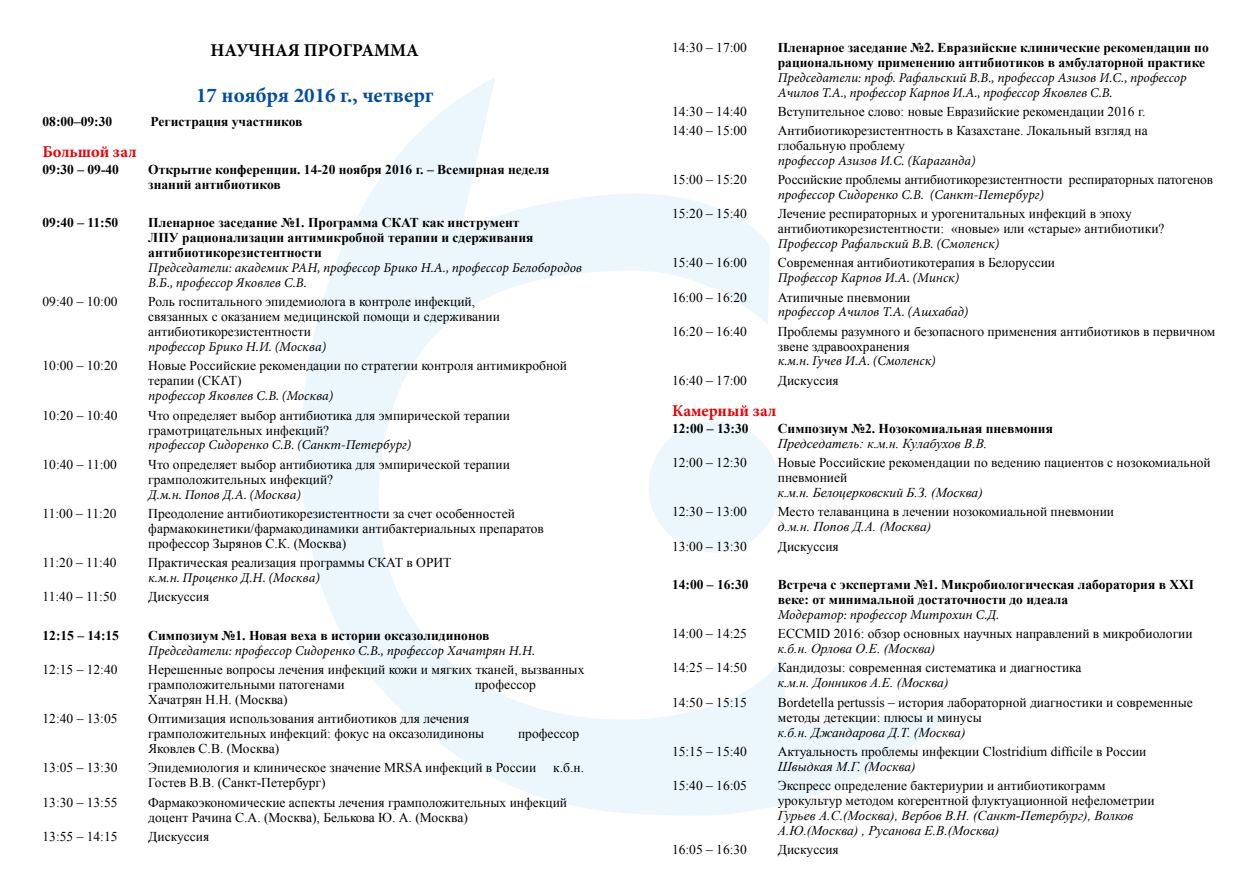
<style>
.page{position:relative;width:1259px;height:893px;background:#fff}
.page>*{position:absolute;margin:0;border:0;box-sizing:border-box;transform-origin:0 0}
.t1{font:700 21px "Minion Pro";color:#004d9f}
.t2{font:700 18px "Minion Pro";color:#000}
.t3{font:700 16.5px "Minion Pro";color:#e60005}
.t4{font:13.5px/15px "Times New Roman";color:#000}
.t5{font:italic 13.5px/14.9px "Minion Pro";color:#000}
.t6{font:700 13.5px/15px "Times New Roman";color:#000}
.t7{font:italic 13.5px/15px "Times New Roman";color:#000}
</style>
<div class="page">
<svg style="left:301px;top:78px;width:656px;height:738px"></svg>
<h2 class="t2" style="left:210px;top:37px;width:210px">НАУЧНАЯ ПРОГРАММА</h2>
<h1 class="t1" style="left:196px;top:81px;width:239px">17 ноября 2016 г., четверг</h1>
<p class="t6" style="left:43px;top:113px;width:71px">08:00–09:30</p>
<p class="t6" style="left:151px;top:113px;width:153px">Регистрация участников</p>
<p class="t3" style="left:43px;top:140px;width:96px">Большой зал</p>
<p class="t6" style="left:43px;top:161px;width:78px">09:30 – 09-40</p>
<p class="t6" style="left:148px;top:161px;width:402px">Открытие конференции. 14-20 ноября 2016 г. – Всемирная неделя знаний антибиотиков</p>
<p class="t6" style="left:43px;top:215px;width:77px">09:40 – 11:50</p>
<p class="t6" style="left:148px;top:215px;width:387px">Пленарное заседание №1. Программа СКАТ как инструмент<br>ЛПУ рационализации антимикробной терапии и сдерживания антибиотикорезистентности</p>
<p class="t5" style="left:148px;top:261px;width:435px">Председатели: академик РАН, профессор Брико Н.А., профессор Белобородов<br>В.Б., профессор Яковлев С.В.</p>
<p class="t4" style="left:43px;top:294px;width:77px">09:40 – 10:00</p>
<p class="t4" style="left:148px;top:294px;width:353px">Роль госпитального эпидемиолога в контроле инфекций, связанных с оказанием медицинской помощи и сдерживании антибиотикорезистентности</p>
<p class="t5" style="left:148px;top:340px;width:179px">профессор Брико Н.И. (Москва)</p>
<p class="t4" style="left:43px;top:358px;width:77px">10:00 – 10:20</p>
<p class="t4" style="left:148px;top:358px;width:420px">Новые Российские рекомендации по стратегии контроля антимикробной терапии (СКАТ)</p>
<p class="t5" style="left:148px;top:389px;width:187px">профессор Яковлев С.В. (Москва)</p>
<p class="t4" style="left:43px;top:407px;width:77px">10:20 – 10:40</p>
<p class="t4" style="left:148px;top:407px;width:363px">Что определяет выбор антибиотика для эмпирической терапии грамотрицательных инфекций?</p>
<p class="t5" style="left:148px;top:438px;width:265px">профессор Сидоренко С.В. (Санкт-Петербург)</p>
<p class="t4" style="left:43px;top:456px;width:76px">10:40 – 11:00</p>
<p class="t4" style="left:148px;top:456px;width:363px">Что определяет выбор антибиотика для эмпирической терапии грамположительных инфекций?</p>
<p class="t5" style="left:148px;top:487px;width:154px">Д.м.н. Попов Д.А. (Москва)</p>
<p class="t4" style="left:43px;top:506px;width:76px">11:00 – 11:20</p>
<p class="t4" style="left:148px;top:506px;width:397px">Преодоление антибиотикорезистентности за счет особенностей фармакокинетики/фармакодинамики антибактериальных препаратов профессор Зырянов С.К. (Москва)</p>
<p class="t4" style="left:43px;top:555px;width:76px">11:20 – 11:40</p>
<p class="t4" style="left:148px;top:555px;width:305px">Практическая реализация программы СКАТ в ОРИТ</p>
<p class="t5" style="left:148px;top:571px;width:173px">к.м.н. Проценко Д.Н. (Москва)</p>
<p class="t4" style="left:43px;top:589px;width:76px">11:40 – 11:50</p>
<p class="t4" style="left:148px;top:589px;width:62px">Дискуссия</p>
<p class="t6" style="left:43px;top:627px;width:78px">12:15 – 14:15</p>
<p class="t6" style="left:148px;top:627px;width:343px">Симпозиум №1. Новая веха в истории оксазолидинонов</p>
<p class="t5" style="left:148px;top:643px;width:388px">Председатели: профессор Сидоренко С.В., профессор Хачатрян Н.Н.</p>
<p class="t4" style="left:43px;top:662px;width:77px">12:15 – 12:40</p>
<p class="t4" style="left:148px;top:662px;width:437px">Нерешенные вопросы лечения инфекций кожи и мягких тканей, вызванных грамположительными патогенами</p>
<p class="t4" style="left:475px;top:677px;width:63px">профессор</p>
<p class="t4" style="left:148px;top:692px;width:141px">Хачатрян Н.Н. (Москва)</p>
<p class="t4" style="left:43px;top:711px;width:77px">12:40 – 13:05</p>
<p class="t4" style="left:148px;top:711px;width:337px">Оптимизация использования антибиотиков для лечения грамположительных инфекций: фокус на оксазолидиноны</p>
<p class="t4" style="left:148px;top:741px;width:132px">Яковлев С.В. (Москва)</p>
<p class="t4" style="left:518px;top:726px;width:63px">профессор</p>
<p class="t4" style="left:43px;top:760px;width:77px">13:05 – 13:30</p>
<p class="t4" style="left:148px;top:760px;width:389px">Эпидемиология и клиническое значение MRSA инфекций в России</p>
<p class="t4" style="left:553px;top:760px;width:32px">к.б.н.</p>
<p class="t4" style="left:148px;top:775px;width:179px">Гостев В.В. (Санкт-Петербург)</p>
<p class="t4" style="left:43px;top:794px;width:77px">13:30 – 13:55</p>
<p class="t4" style="left:148px;top:794px;width:420px">Фармакоэкономические аспекты лечения грамположительных инфекций доцент Рачина С.А. (Москва), Белькова Ю. А. (Москва)</p>
<p class="t4" style="left:43px;top:829px;width:77px">13:55 – 14:15</p>
<p class="t4" style="left:148px;top:829px;width:62px">Дискуссия</p>
<p class="t4" style="left:672px;top:40px;width:77px">14:30 – 17:00</p>
<p class="t6" style="left:778px;top:40px;width:432px">Пленарное заседание №2. Евразийские клинические рекомендации по рациональному применению антибиотиков в амбулаторной практике</p>
<p class="t5" style="left:778px;top:71px;width:410px">Председатели: проф. Рафальский В.В., профессор Азизов И.С., профессор<br>Ачилов Т.А., профессор Карпов И.А., профессор Яковлев С.В.</p>
<p class="t4" style="left:672px;top:104px;width:77px">14:30 – 14:40</p>
<p class="t4" style="left:778px;top:104px;width:369px">Вступительное слово: новые Евразийские рекомендации 2016 г.</p>
<p class="t4" style="left:672px;top:123px;width:77px">14:40 – 15:00</p>
<p class="t4" style="left:778px;top:123px;width:371px">Антибиотикорезистентность в Казахстане. Локальный взгляд на глобальную проблему</p>
<p class="t5" style="left:778px;top:154px;width:199px">профессор Азизов И.С. (Караганда)</p>
<p class="t4" style="left:672px;top:172px;width:77px">15:00 – 15:20</p>
<p class="t4" style="left:778px;top:172px;width:437px">Российские проблемы антибиотикорезистентности респираторных патогенов</p>
<p class="t5" style="left:778px;top:188px;width:268px">профессор Сидоренко С.В. (Санкт-Петербург)</p>
<p class="t4" style="left:672px;top:206px;width:77px">15:20 – 15:40</p>
<p class="t4" style="left:778px;top:206px;width:388px">Лечение респираторных и урогенитальных инфекций в эпоху антибиотикорезистентности: «новые» или «старые» антибиотики?</p>
<p class="t5" style="left:778px;top:237px;width:223px">Профессор Рафальский В.В. (Смоленск)</p>
<p class="t4" style="left:672px;top:255px;width:77px">15:40 – 16:00</p>
<p class="t4" style="left:778px;top:255px;width:279px">Современная антибиотикотерапия в Белоруссии</p>
<p class="t5" style="left:778px;top:271px;width:183px">Профессор Карпов И.А. (Минск)</p>
<p class="t4" style="left:672px;top:289px;width:77px">16:00 – 16:20</p>
<p class="t4" style="left:778px;top:289px;width:134px">Атипичные пневмонии</p>
<p class="t5" style="left:778px;top:305px;width:192px">профессор Ачилов Т.А. (Ашхабад)</p>
<p class="t4" style="left:672px;top:323px;width:77px">16:20 – 16:40</p>
<p class="t4" style="left:778px;top:323px;width:439px">Проблемы разумного и безопасного применения антибиотиков в первичном звене здравоохранения</p>
<p class="t5" style="left:778px;top:354px;width:159px">к.м.н. Гучев И.А. (Смоленск)</p>
<p class="t4" style="left:672px;top:372px;width:77px">16:40 – 17:00</p>
<p class="t4" style="left:778px;top:372px;width:62px">Дискуссия</p>
<p class="t3" style="left:672px;top:399px;width:106px">Камерный зал</p>
<p class="t6" style="left:672px;top:420px;width:78px">12:00 – 13:30</p>
<p class="t6" style="left:778px;top:420px;width:277px">Симпозиум №2. Нозокомиальная пневмония</p>
<p class="t7" style="left:778px;top:435px;width:211px">Председатель: к.м.н. Кулабухов В.В.</p>
<p class="t4" style="left:672px;top:455px;width:77px">12:00 – 12:30</p>
<p class="t4" style="left:778px;top:455px;width:434px">Новые Российские рекомендации по ведению пациентов с нозокомиальной пневмонией</p>
<p class="t7" style="left:778px;top:485px;width:207px">к.м.н. Белоцерковский Б.З. (Москва)</p>
<p class="t4" style="left:672px;top:504px;width:77px">12:30 – 13:00</p>
<p class="t4" style="left:778px;top:504px;width:338px">Место телаванцина в лечении нозокомиальной пневмонии</p>
<p class="t7" style="left:778px;top:519px;width:155px">д.м.н. Попов Д.А. (Москва)</p>
<p class="t4" style="left:672px;top:538px;width:77px">13:00 – 13:30</p>
<p class="t4" style="left:778px;top:538px;width:62px">Дискуссия</p>
<p class="t6" style="left:672px;top:577px;width:78px">14:00 – 16:30</p>
<p class="t6" style="left:778px;top:577px;width:418px">Встреча с экспертами №1. Микробиологическая лаборатория в XXI веке: от минимальной достаточности до идеала</p>
<p class="t5" style="left:778px;top:608px;width:223px">Модератор: профессор Митрохин С.Д.</p>
<p class="t4" style="left:672px;top:626px;width:77px">14:00 – 14:25</p>
<p class="t4" style="left:778px;top:626px;width:416px">ECCMID 2016: обзор основных научных направлений в микробиологии</p>
<p class="t7" style="left:778px;top:641px;width:159px">к.б.н. Орлова О.Е. (Москва)</p>
<p class="t4" style="left:672px;top:660px;width:77px">14:25 – 14:50</p>
<p class="t4" style="left:778px;top:660px;width:305px">Кандидозы: современная систематика и диагностика</p>
<p class="t7" style="left:778px;top:675px;width:172px">к.м.н. Донников А.Е. (Москва)</p>
<p class="t4" style="left:672px;top:694px;width:77px">14:50 – 15:15</p>
<p class="t4" style="left:778px;top:694px;width:416px">Bordetella pertussis – история лабораторной диагностики и современные методы детекции: плюсы и минусы</p>
<p class="t7" style="left:778px;top:724px;width:189px">к.б.н. Джандарова Д.Т. (Москва)</p>
<p class="t4" style="left:672px;top:744px;width:77px">15:15 – 15:40</p>
<p class="t4" style="left:778px;top:744px;width:370px">Актуальность проблемы инфекции Clostridium difficile в России</p>
<p class="t7" style="left:778px;top:758px;width:139px">Швыдкая М.Г. (Москва)</p>
<p class="t4" style="left:672px;top:778px;width:77px">15:40 – 16:05</p>
<p class="t4" style="left:778px;top:778px;width:378px">Экспресс определение бактериурии и антибиотикограмм урокультур методом когерентной флуктуационной нефелометрии</p>
<p class="t7" style="left:778px;top:808px;width:357px">Гурьев А.С.(Москва), Вербов В.Н. (Санкт-Петербург), Волков<br>А.Ю.(Москва) , Русанова Е.В.(Москва)</p>
<p class="t4" style="left:672px;top:842px;width:77px">16:05 – 16:30</p>
<p class="t4" style="left:778px;top:842px;width:62px">Дискуссия</p>
</div>
